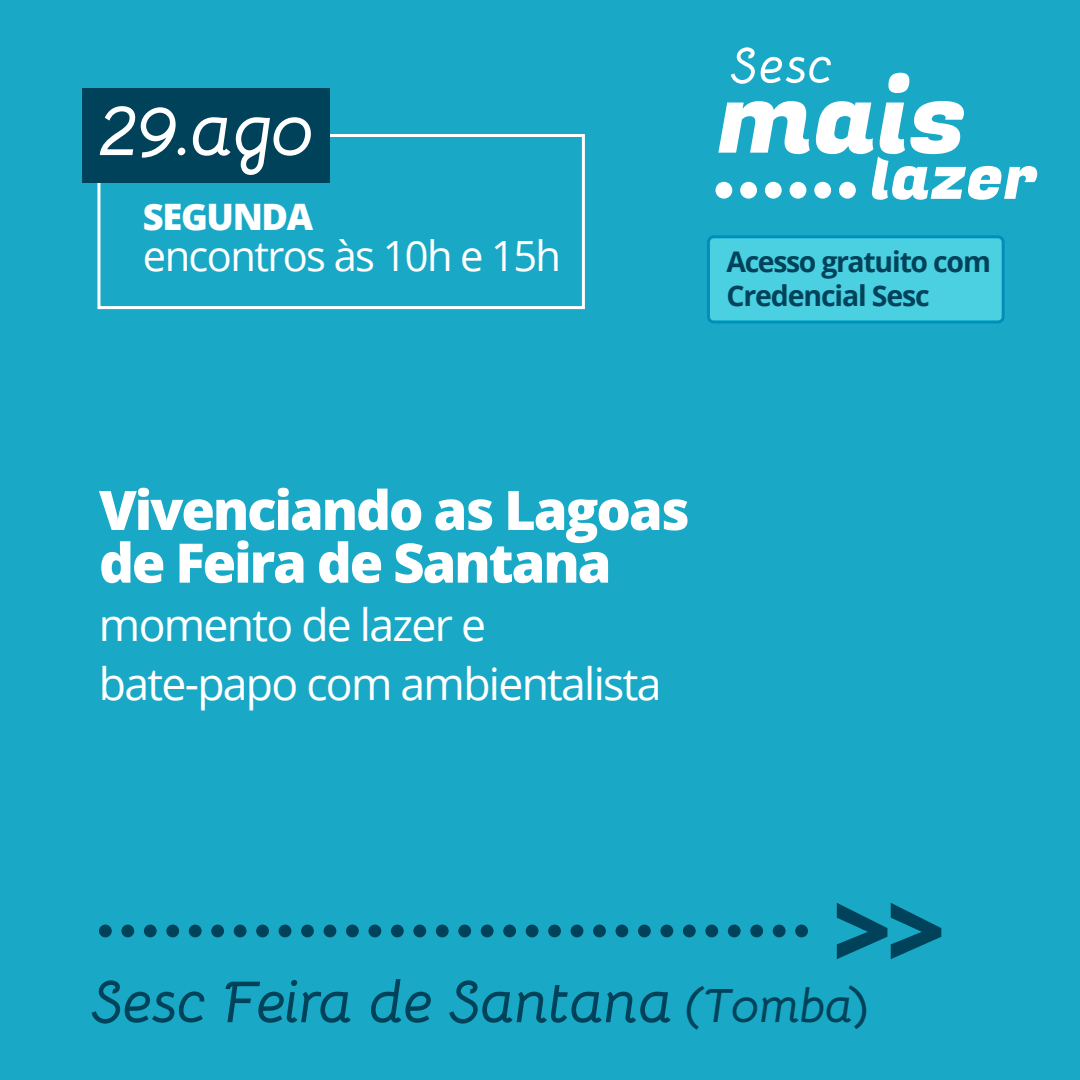
<style>
.page{position:relative;width:1080px;height:1080px;background:#19a9c6}
.page>*{position:absolute;margin:0;border:0;box-sizing:border-box;transform-origin:0 0}
.t1{font:italic 700 73.1px "Bellota";color:#fff}
.t2{font:italic 700 59.1px "Bellota";letter-spacing:-.04em;color:#004259}
.t3{font:800 54.5px/52.7px "Open Sans";letter-spacing:-.04em;color:#fff}
.t4{font:44.6px/58.7px "Open Sans";letter-spacing:-.04em;color:#fff}
.t5{font:41.7px "Open Sans";letter-spacing:-.04em;color:#fff}
.t6{font:800 36.4px "Open Sans";letter-spacing:-.04em;color:#fff}
.t7{font:700 28.4px/34.1px "Open Sans";letter-spacing:-.04em;color:#004259}
.s1{font-size:48px}
</style>
<div class="page">
<svg style="left:888px;top:73px;width:21px;height:20px"></svg>
<svg style="left:718px;top:101px;width:92px;height:53px"></svg>
<div style="left:740px;top:182px;width:17px;height:17px;background:#fff;border-radius:50%"></div>
<div style="left:715px;top:182px;width:17px;height:17px;background:#fff;border-radius:50%"></div>
<div style="left:765px;top:182px;width:17px;height:17px;background:#fff;border-radius:50%"></div>
<div style="left:790px;top:182px;width:16px;height:17px;background:#fff;border-radius:50%"></div>
<svg style="left:814px;top:182px;width:17px;height:17px"></svg>
<svg style="left:816px;top:101px;width:221px;height:99px"></svg>
<svg style="left:731px;top:47px;width:24px;height:37px"></svg>
<svg style="left:761px;top:57px;width:70px;height:26px"></svg>
<div style="left:97px;top:134px;width:488px;height:175px;border:3px solid #fff"></div>
<div style="left:82px;top:88px;width:248px;height:94px;background:#004259"></div>
<svg style="left:837px;top:903px;width:104px;height:56px"></svg>
<div style="left:99px;top:925px;width:13px;height:12px;background:#004259;border-radius:50%"></div>
<div style="left:121px;top:925px;width:13px;height:12px;background:#004259;border-radius:50%"></div>
<div style="left:144px;top:925px;width:13px;height:12px;background:#004259;border-radius:50%"></div>
<div style="left:166px;top:925px;width:13px;height:12px;background:#004259;border-radius:50%"></div>
<div style="left:189px;top:925px;width:13px;height:12px;background:#004259;border-radius:50%"></div>
<div style="left:211px;top:925px;width:13px;height:12px;background:#004259;border-radius:50%"></div>
<div style="left:234px;top:925px;width:13px;height:12px;background:#004259;border-radius:50%"></div>
<div style="left:256px;top:925px;width:13px;height:12px;background:#004259;border-radius:50%"></div>
<div style="left:279px;top:925px;width:12px;height:12px;background:#004259;border-radius:50%"></div>
<div style="left:301px;top:925px;width:13px;height:12px;background:#004259;border-radius:50%"></div>
<div style="left:324px;top:925px;width:12px;height:12px;background:#004259;border-radius:50%"></div>
<div style="left:346px;top:925px;width:13px;height:12px;background:#004259;border-radius:50%"></div>
<div style="left:368px;top:925px;width:13px;height:12px;background:#004259;border-radius:50%"></div>
<div style="left:391px;top:925px;width:13px;height:12px;background:#004259;border-radius:50%"></div>
<div style="left:413px;top:925px;width:13px;height:12px;background:#004259;border-radius:50%"></div>
<div style="left:436px;top:925px;width:13px;height:12px;background:#004259;border-radius:50%"></div>
<div style="left:458px;top:925px;width:13px;height:12px;background:#004259;border-radius:50%"></div>
<div style="left:481px;top:925px;width:13px;height:12px;background:#004259;border-radius:50%"></div>
<div style="left:503px;top:925px;width:13px;height:12px;background:#004259;border-radius:50%"></div>
<div style="left:526px;top:925px;width:12px;height:12px;background:#004259;border-radius:50%"></div>
<div style="left:548px;top:925px;width:13px;height:12px;background:#004259;border-radius:50%"></div>
<div style="left:571px;top:925px;width:12px;height:12px;background:#004259;border-radius:50%"></div>
<div style="left:593px;top:925px;width:13px;height:12px;background:#004259;border-radius:50%"></div>
<div style="left:616px;top:925px;width:12px;height:12px;background:#004259;border-radius:50%"></div>
<div style="left:638px;top:925px;width:13px;height:12px;background:#004259;border-radius:50%"></div>
<div style="left:660px;top:925px;width:13px;height:12px;background:#004259;border-radius:50%"></div>
<div style="left:683px;top:925px;width:13px;height:12px;background:#004259;border-radius:50%"></div>
<div style="left:705px;top:925px;width:13px;height:12px;background:#004259;border-radius:50%"></div>
<div style="left:728px;top:925px;width:13px;height:12px;background:#004259;border-radius:50%"></div>
<div style="left:750px;top:925px;width:13px;height:12px;background:#004259;border-radius:50%"></div>
<div style="left:773px;top:925px;width:13px;height:12px;background:#004259;border-radius:50%"></div>
<div style="left:795px;top:925px;width:13px;height:12px;background:#004259;border-radius:50%"></div>
<div style="left:708px;top:237px;width:295px;height:85px;background:#4ad0e1;border-radius:5px"></div>
<div style="left:707px;top:235px;width:298px;height:89px;border:3px solid #004259;border-radius:5px"></div>
<h1 class="t1" style="left:99px;top:71px;width:218px">29.ago</h1>
<p class="t6" style="left:143px;top:189px;width:172px">SEGUNDA</p>
<p class="t5" style="left:143px;top:228px;width:420px">encontros às 10h e 15h</p>
<p class="t7" style="left:727px;top:244px;width:266px">Acesso gratuito com<br>Credencial Sesc</p>
<p class="t3" style="left:99px;top:481px;width:592px">Vivenciando as Lagoas de Feira de Santana</p>
<p class="t4" style="left:99px;top:595px;width:564px">momento de lazer e bate-papo com ambientalista</p>
<h2 class="t2" style="left:91px;top:954px;width:782px">Sesc Feira de Santana <span class="s1">(Tomba)</span></h2>
</div>
